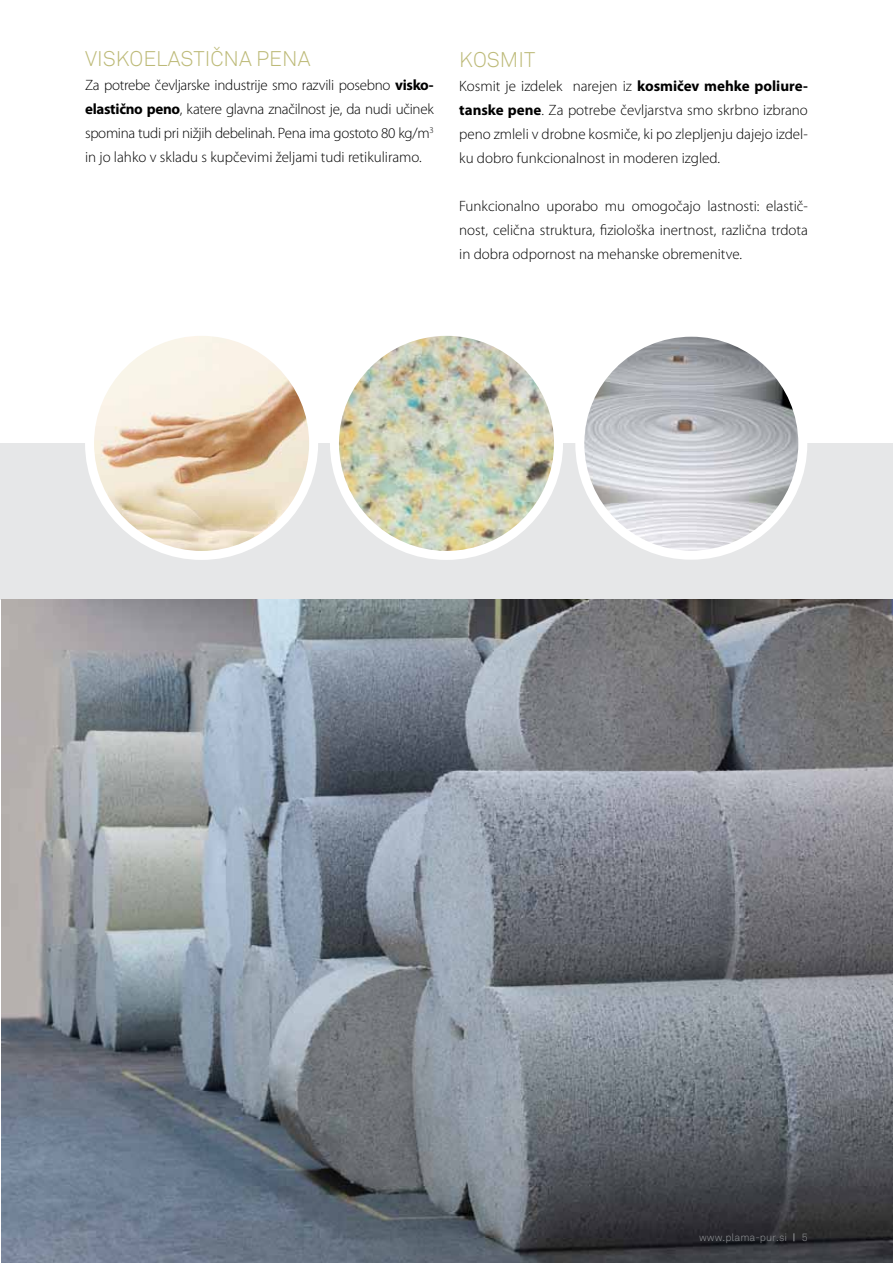
<style>
.page{position:relative;width:893px;height:1263px;background:#fff}
.page>*{position:absolute;margin:0;border:0;box-sizing:border-box;transform-origin:0 0}
.t1{font:300 21px "Akkurat CE";color:#bdba78}
.t2{font:300 15px/24px "Myriad Pro";color:#000;text-align:justify}
.t3{font:300 10.5px "Akkurat CE";color:#939598}
.s1{font-weight:700}
</style>
<div class="page">
<div style="left:0;top:443px;width:893px;height:157px;background:#e6e7e8"></div>
<img style="left:1px;top:600px;width:892px;height:663px">
<img style="left:90px;top:331px;width:224px;height:224px;border-radius:112px">
<div style="left:85px;top:327px;width:233px;height:233px;border:9px solid #fff;border-radius:50%"></div>
<img style="left:340px;top:337px;width:213px;height:213px">
<div style="left:330px;top:327px;width:233px;height:233px;border:9px solid #fff;border-radius:50%"></div>
<img style="left:585px;top:338px;width:215px;height:212px">
<div style="left:575px;top:328px;width:232px;height:232px;border:9px solid #fff;border-radius:50%"></div>
<h1 class="t1" style="left:85px;top:46px;width:227px">VISKOELASTIČNA PE NA</h1>
<p class="t2" style="left:85px;top:73px;width:350px">Za potrebe čevljarske industrije smo razvili posebno <span class="s1">visko&shy;elastično peno</span>, katere glavna značilnost je, da nudi učinek spomina tudi pri nižjih debelinah. Pena ima gostoto 80 kg/m<sup>3 </sup>in jo lahko v skladu s kupčevimi željami tudi retikuliramo.</p>
<h1 class="t1" style="left:459px;top:47px;width:77px">KOSMIT</h1>
<p class="t2" style="left:459px;top:74px;width:350px">Kosmit je izdelek narejen iz <span class="s1">kosmičev mehke poliure&shy;tanske pene</span>. Za potrebe čevljarstva smo skrbno izbrano peno zmleli v drobne kosmiče, ki po zlepljenju dajejo izdel&shy;ku dobro funkcionalnost in moderen izgled.</p>
<p class="t2" style="left:459px;top:194px;width:350px">Funkcionalno uporabo mu omogočajo lastnosti: elastič&shy;nost, celična struktura, fiziološka inertnost, različna trdota in dobra odpornost na mehanske obremenitve.</p>
<p class="t3" style="left:699px;top:1231px;width:89px">WWW.PLAMA-PUR.SI</p>
<p class="t3" style="left:802px;top:1231px;width:7px">5</p>
</div>
